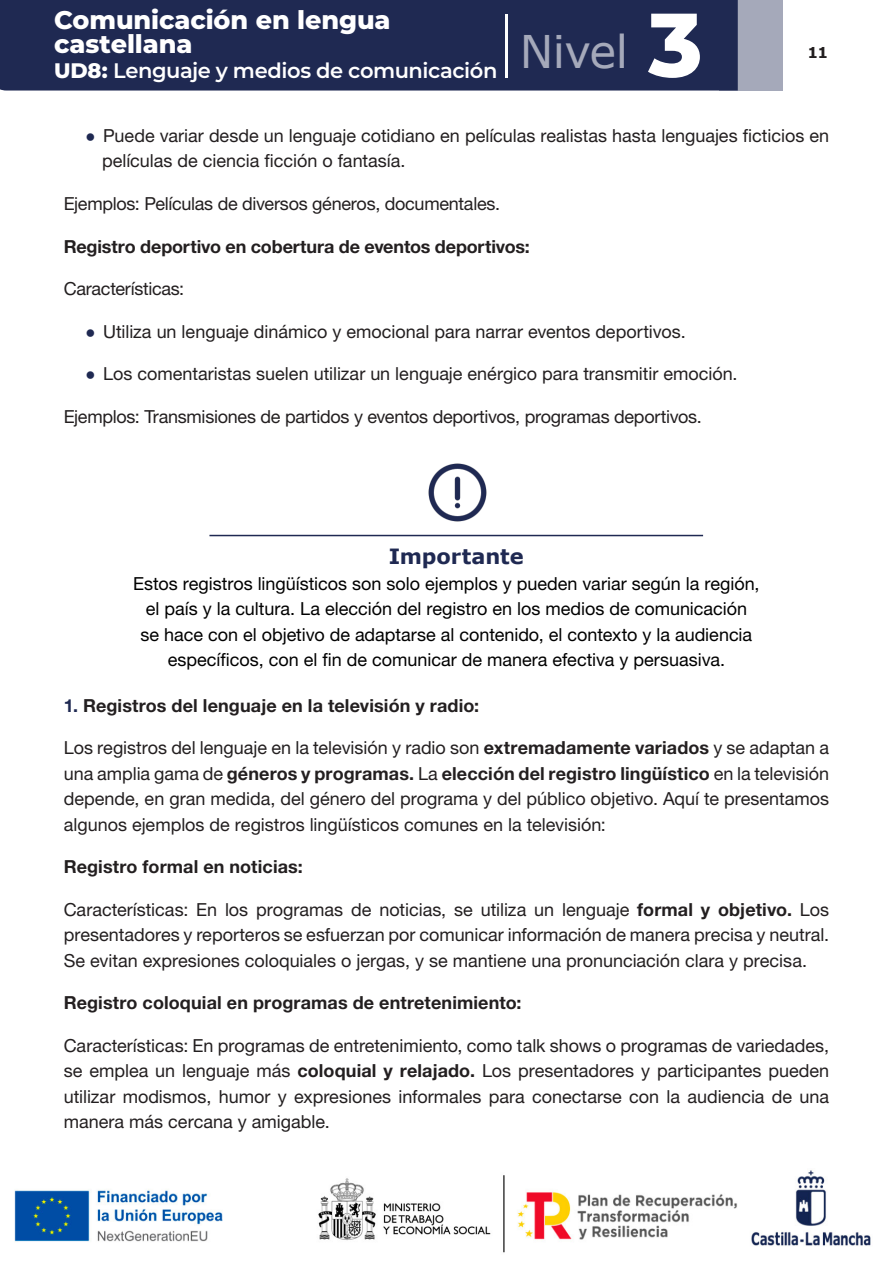
<style>
.page{position:relative;width:893px;height:1263px;background:#fff}
.page>*{position:absolute;margin:0;border:0;box-sizing:border-box;transform-origin:0 0}
.t1{font:45px "Verdana";letter-spacing:-.015em;color:#a5a9ba}
.t2{font:800 25.5px/24px "Montserrat";letter-spacing:-.005em;color:#fff}
.t3{font:600 21px "Montserrat";letter-spacing:-.02em;color:#fff}
.t4{font:700 21px "Verdana";letter-spacing:-.005em;color:#1f2952}
.t5{font:18px/25.5px "Helvetica Neue LT 55 Rm";color:#231f20;text-align:justify}
.t6{font:18px/25.5px "Helvetica Neue LT 55 Rm";color:#000;text-align:center}
.t7{font:18px "Helvetica Neue LT 75 Bd";letter-spacing:.005em;color:#231f20}
.t8{font:700 15px "Verdana";color:#231f20}
.s1{font-weight:800}
.s2{font-family:"Montserrat";font-weight:800;font-size:90px;color:#fff}
.s3{font-family:"Verdana";font-weight:700;font-size:15px;color:#1f2952}
.s4{color:#1f2952}
.s5{font-family:"Helvetica Neue LT 75 Bd"}
</style>
<div class="page">
<div style="left:719px;top:0;width:63px;height:91px;background:#a5a9ba"></div>
<div style="left:0;top:0;width:738px;height:91px;background:#1f2952"></div>
<hr style="left:505px;top:14px;width:2px;height:64px;background:#fff">
<img style="left:14px;top:1170px;width:857px;height:83px">
<img style="left:428px;top:463px;width:59px;height:59px">
<hr style="left:209px;top:535px;width:494px;height:1px;background:#1f2952">
<h2 class="t2" style="left:54px;top:7px;width:338px">Comunicación en lengua castellana</h2>
<p class="t3" style="left:54px;top:56px;width:445px"><span class="s1">UD8:</span> Lenguaje y medios de comunicación</p>
<h1 class="t1" style="left:520px;top:20px;width:184px">Nivel <span class="s2">3</span></h1>
<p class="t8" style="left:807px;top:42px;width:22px">11</p>
<p class="t5" style="left:102px;top:122px;width:729px;text-indent:-17px"><span class="s3">•</span> Puede variar desde un lenguaje cotidiano en películas realistas hasta lenguajes ficticios en películas de ciencia ficción o fantasía.</p>
<p class="t5" style="left:64px;top:190px;width:438px">Ejemplos: Películas de diversos géneros, documentales.</p>
<p class="t7" style="left:64px;top:235px;width:467px">Registro deportivo en cobertura de eventos deportivos:</p>
<p class="t5" style="left:64px;top:275px;width:122px">Características:</p>
<p class="t5" style="left:85px;top:318px;width:602px"><span class="s3">•</span> Utiliza un lenguaje dinámico y emocional para narrar eventos deportivos.</p>
<p class="t5" style="left:85px;top:360px;width:654px"><span class="s3">•</span> Los comentaristas suelen utilizar un lenguaje enérgico para transmitir emoción.</p>
<p class="t5" style="left:64px;top:403px;width:639px">Ejemplos: Transmisiones de partidos y eventos deportivos, programas deportivos.</p>
<p class="t4" style="left:389px;top:541px;width:136px">Importante</p>
<p class="t6" style="left:133px;top:570px;width:628px">Estos registros lingüísticos son solo ejemplos y pueden variar según la región, el país y la cultura. La elección del registro en los medios de comunicación<br>se hace con el objetivo de adaptarse al contenido, el contexto y la audiencia específicos, con el fin de comunicar de manera efectiva y persuasiva.</p>
<p class="t7" style="left:64px;top:694px;width:417px"><span class="s4">1.</span> Registros del lenguaje en la televisión y radio:</p>
<p class="t5" style="left:64px;top:734px;width:767px">Los registros del lenguaje en la televisión y radio son <span class="s5">extremadamente variados</span> y se adaptan a una amplia gama de <span class="s5">géneros y programas.</span> La <span class="s5">elección del registro lingüístico</span> en la televisión depende, en gran medida, del género del programa y del público objetivo. Aquí te presentamos algunos ejemplos de registros lingüísticos comunes en la televisión:</p>
<p class="t7" style="left:64px;top:855px;width:241px">Registro formal en noticias:</p>
<p class="t5" style="left:64px;top:896px;width:767px">Características: En los programas de noticias, se utiliza un lenguaje <span class="s5">formal y objetivo.</span> Los presentadores y reporteros se esfuerzan por comunicar información de manera precisa y neutral.<br>Se evitan expresiones coloquiales o jergas, y se mantiene una pronunciación clara y precisa.</p>
<p class="t7" style="left:64px;top:991px;width:459px">Registro coloquial en programas de entretenimiento:</p>
<p class="t5" style="left:64px;top:1032px;width:767px">Características: En programas de entretenimiento, como talk shows o programas de variedades, se emplea un lenguaje más <span class="s5">coloquial y relajado.</span> Los presentadores y participantes pueden utilizar modismos, humor y expresiones informales para conectarse con la audiencia de una manera más cercana y amigable.</p>
</div>
